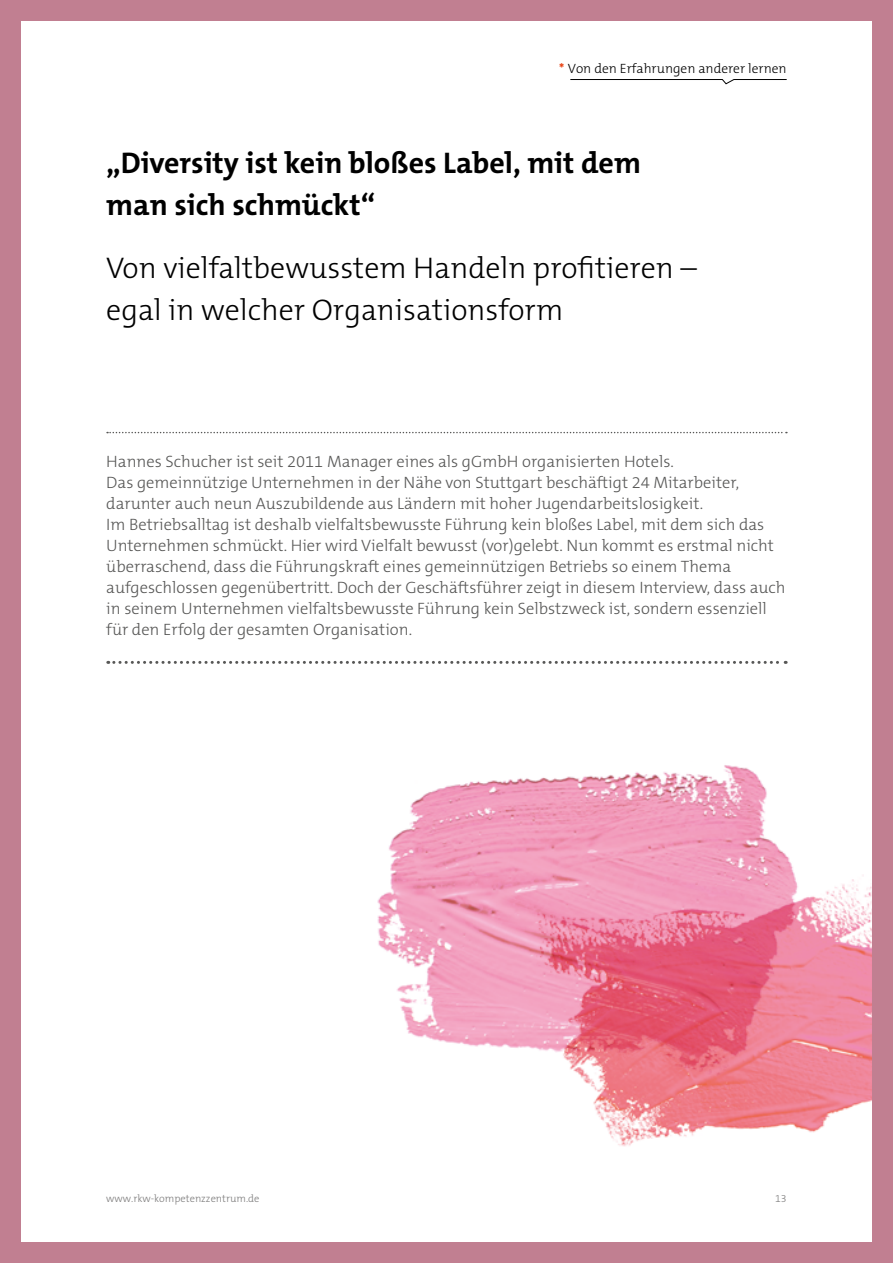
<style>
.page{position:relative;width:893px;height:1263px;background:#c17f91}
.page>*{position:absolute;margin:0;border:0;box-sizing:border-box;transform-origin:0 0}
.Subline_1_1{font:300 30px/42px "The Mix B W3";color:#000}
.Subline_1{font:700 30px/42px "The Mix B W7";color:#000}
.name{font:300 16.5px/21px "The Mix B W3";color:#575756}
.t1{font:300 13.5px "The Mix B W3";color:#000}
.t2{font:300 10.5px "The Mix B W3";color:#7c7b7b}
.s1{font-family:"The Mix B W7";font-weight:700;color:#e74011}
</style>
<div class="page">
<div style="left:21px;top:21px;width:851px;height:1221px;background:#fff"></div>
<svg style="left:107px;top:432px;width:680px;height:1px"></svg>
<svg style="left:108px;top:661px;width:678px;height:3px"></svg>
<img style="left:377px;top:765px;width:415px;height:283px">
<img style="left:514px;top:866px;width:358px;height:281px">
<svg style="left:570px;top:79px;width:217px;height:6px"></svg>
<p class="t1" style="left:559px;top:59px;width:229px"><span class="s1">*</span> Von den Erfahrungen anderer lernen</p>
<p class="Subline_1" style="left:106px;top:142px;width:536px">„Diversity ist kein bloßes Label, mit dem man sich schmückt“</p>
<p class="Subline_1_1" style="left:106px;top:247px;width:592px">Von vielfaltbewusstem Handeln profitieren – egal in welcher Organisationsform</p>
<p class="name" style="left:106px;top:451px;width:681px">Hannes Schucher ist seit 2011 Manager eines als gGmbH organisierten Hotels.<br>Das gemeinnützige Unternehmen in der Nähe von Stuttgart beschäftigt 24 Mitarbeiter, darunter auch neun Auszubildende aus Ländern mit hoher Jugendarbeitslosigkeit.<br>Im Betriebsalltag ist deshalb vielfaltsbewusste Führung kein bloßes Label, mit dem sich das Unternehmen schmückt. Hier wird Vielfalt bewusst (vor)gelebt. Nun kommt es erstmal nicht überraschend, dass die Führungskraft eines gemeinnützigen Betriebs so einem Thema aufgeschlossen gegenübertritt. Doch der Geschäftsführer zeigt in diesem Interview, dass auch in seinem Unternehmen vielfaltsbewusste Führung kein Selbstzweck ist, sondern essenziell für den Erfolg der gesamten Organisation.</p>
<p class="t2" style="left:106px;top:1192px;width:155px">www.rkw-kompetenzzentrum.de</p>
<p class="t2" style="left:775px;top:1192px;width:13px">13</p>
</div>
